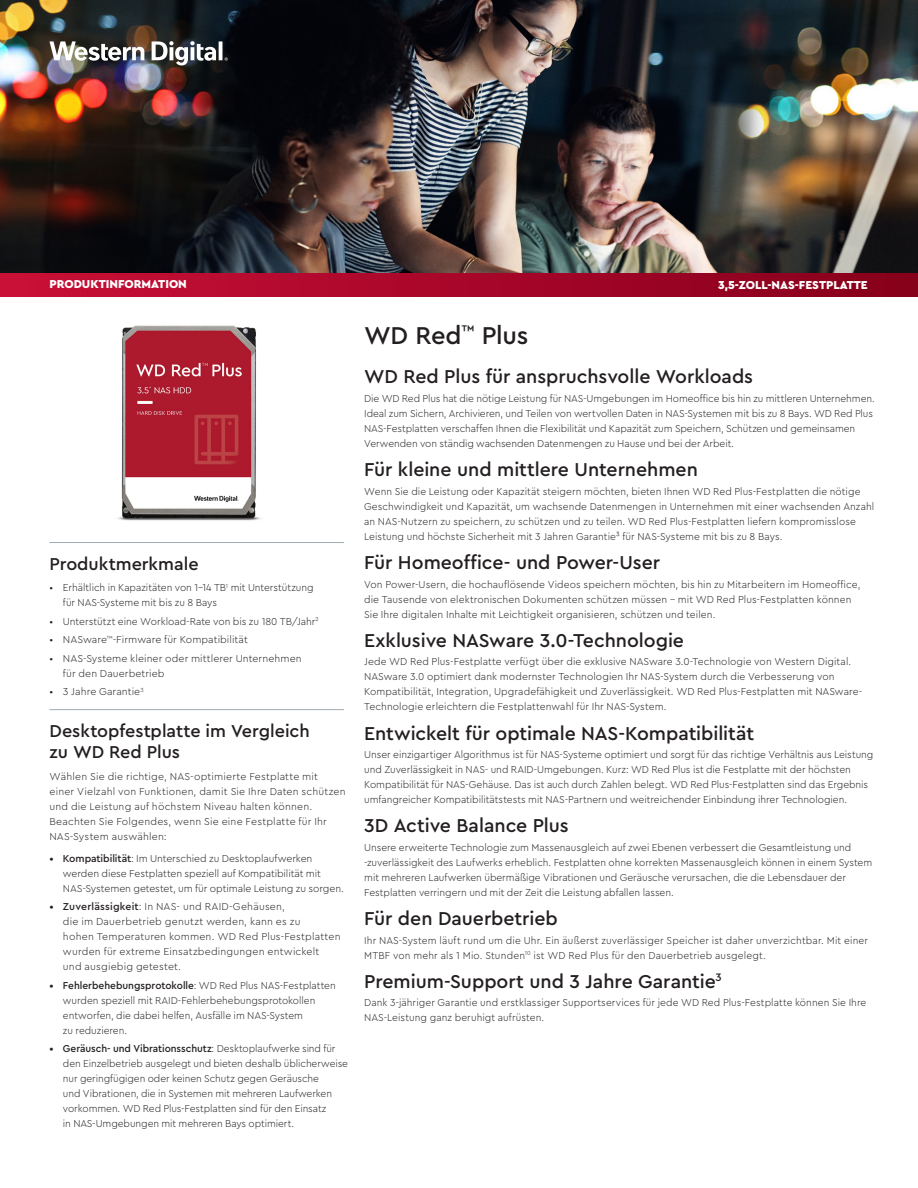
<style>
.page{position:relative;width:918px;height:1188px;background:#fff}
.page>*{position:absolute;margin:0;border:0;box-sizing:border-box;transform-origin:0 0}
.t1{font:500 25.5px "Cera PRO";letter-spacing:-.01em;color:#231f20}
.t2{font:500 19.5px "Cera PRO";letter-spacing:-.005em;color:#231f20}
.t3{font:500 18px/21px "Cera PRO";letter-spacing:-.005em;color:#231f20}
.t4{font:900 12px "Cera PRO";color:#fff}
.t5{font:300 10.5px/15px "Cera PRO";color:#231f20}
.t6{font:300 10.5px/15px "Cera PRO";letter-spacing:.02em;color:#231f20}
.s1{font-weight:500}
</style>
<div class="page">
<img style="left:0;top:0;width:918px;height:273px">
<div style="left:0;top:273px;width:918px;height:24px;background:linear-gradient(to right,#ca0f37,#86001b)"></div>
<hr style="left:49px;top:542px;width:295px;height:1px;background:#9faab2">
<svg style="left:49px;top:41px;width:95px;height:20px"></svg>
<svg style="left:152px;top:41px;width:76px;height:24px"></svg>
<hr style="left:49px;top:709px;width:295px;height:1px;background:#9faab2">
<img style="left:117px;top:325px;width:144px;height:196px">
<p class="t4" style="left:49px;top:276px;width:139px">PRODUKTINFORMATION</p>
<h3 class="t3" style="left:49px;top:552px;width:151px">Produktmerkmale</h3>
<p class="t5" style="left:63px;top:580px;width:252px;text-indent:-14px">• Erhältlich in Kapazitäten von 1–14 TB<sup>1</sup> mit Unterstützung für NAS-Systeme mit bis zu 8 Bays</p>
<p class="t5" style="left:49px;top:613px;width:271px">• Unterstützt eine Workload-Rate von bis zu 180 TB/Jahr<sup>2</sup></p>
<p class="t5" style="left:49px;top:632px;width:200px">• NASware<sup>™</sup>-Firmware für Kompatibilität</p>
<p class="t5" style="left:63px;top:650px;width:240px;text-indent:-14px">• NAS-Systeme kleiner oder mittlerer Unternehmen für den Dauerbetrieb</p>
<p class="t5" style="left:49px;top:684px;width:96px">• 3 Jahre Garantie<sup>3</sup></p>
<h3 class="t3" style="left:49px;top:720px;width:262px">Desktopfestplatte im Vergleich zu WD Red Plus</h3>
<p class="t6" style="left:49px;top:769px;width:298px">Wählen Sie die richtige, NAS-optimierte Festplatte mit<br>einer Vielzahl von Funktionen, damit Sie Ihre Daten schützen und die Leistung auf höchstem Niveau halten können.<br>Beachten Sie Folgendes, wenn Sie eine Festplatte für Ihr NAS-System auswählen:</p>
<p class="t5" style="left:63px;top:850px;width:282px;text-indent:-14px"><span class="s1">• Kompatibilität</span>: Im Unterschied zu Desktoplaufwerken werden diese Festplatten speziell auf Kompatibilität mit<br>NAS-Systemen getestet, um für optimale Leistung zu sorgen.</p>
<p class="t6" style="left:63px;top:899px;width:279px;text-indent:-14px"><span class="s1">• Zuverlässigkeit</span>: In NAS- und RAID-Gehäusen,<br>die im Dauerbetrieb genutzt werden, kann es zu<br>hohen Temperaturen kommen. WD Red Plus-Festplatten wurden für extreme Einsatzbedingungen entwickelt und ausgiebig getestet.</p>
<p class="t5" style="left:63px;top:977px;width:274px;text-indent:-14px"><span class="s1">• Fehlerbehebungsprotokolle</span>: WD Red Plus NAS-Festplatten wurden speziell mit RAID-Fehlerbehebungsprotokollen entworfen, die dabei helfen, Ausfälle im NAS-System<br>zu reduzieren.</p>
<p class="t5" style="left:63px;top:1041px;width:287px;text-indent:-14px"><span class="s1">• Geräusch- und Vibrationsschutz</span>: Desktoplaufwerke sind für den Einzelbetrieb ausgelegt und bieten deshalb üblicherweise nur geringfügigen oder keinen Schutz gegen Geräusche<br>und Vibrationen, die in Systemen mit mehreren Laufwerken vorkommen. WD Red Plus-Festplatten sind für den Einsatz<br>in NAS-Umgebungen mit mehreren Bays optimiert.</p>
<h1 class="t1" style="left:364px;top:319px;width:166px">WD Red<sup>™</sup> Plus</h1>
<p class="t4" style="left:718px;top:277px;width:151px">3,5-ZOLL-NAS-FESTPLATTE</p>
<h2 class="t2" style="left:364px;top:364px;width:390px">WD Red Plus für anspruchsvolle Workloads</h2>
<p class="t5" style="left:364px;top:391px;width:512px">Die WD Red Plus hat die nötige Leistung für NAS-Umgebungen im Homeoffice bis hin zu mittleren Unternehmen.<br>Ideal zum Sichern, Archivieren, und Teilen von wertvollen Daten in NAS-Systemen mit bis zu 8 Bays. WD Red Plus NAS-Festplatten verschaffen Ihnen die Flexibilität und Kapazität zum Speichern, Schützen und gemeinsamen Verwenden von ständig wachsenden Datenmengen zu Hause und bei der Arbeit.</p>
<h2 class="t2" style="left:364px;top:457px;width:335px">Für kleine und mittlere Unternehmen</h2>
<p class="t5" style="left:364px;top:483px;width:512px">Wenn Sie die Leistung oder Kapazität steigern möchten, bieten Ihnen WD Red Plus-Festplatten die nötige Geschwindigkeit und Kapazität, um wachsende Datenmengen in Unternehmen mit einer wachsenden Anzahl an NAS-Nutzern zu speichern, zu schützen und zu teilen. WD Red Plus-Festplatten liefern kompromisslose Leistung und höchste Sicherheit mit 3 Jahren Garantie³ für NAS-Systeme mit bis zu 8 Bays.</p>
<h2 class="t2" style="left:364px;top:550px;width:297px">Für Homeoffice- und Power-User</h2>
<p class="t5" style="left:364px;top:576px;width:498px">Von Power-Usern, die hochauflösende Videos speichern möchten, bis hin zu Mitarbeitern im Homeoffice, die Tausende von elektronischen Dokumenten schützen müssen – mit WD Red Plus-Festplatten können<br>Sie Ihre digitalen Inhalte mit Leichtigkeit organisieren, schützen und teilen.</p>
<h2 class="t2" style="left:364px;top:627px;width:321px">Exklusive NASware 3.0-Technologie</h2>
<p class="t5" style="left:364px;top:654px;width:500px">Jede WD Red Plus-Festplatte verfügt über die exklusive NASware 3.0-Technologie von Western Digital.<br>NASware 3.0 optimiert dank modernster Technologien Ihr NAS-System durch die Verbesserung von Kompatibilität, Integration, Upgradefähigkeit und Zuverlässigkeit. WD Red Plus-Festplatten mit NASware-Technologie erleichtern die Festplattenwahl für Ihr NAS-System.</p>
<h2 class="t2" style="left:364px;top:720px;width:391px">Entwickelt für optimale NAS-Kompatibilität</h2>
<p class="t5" style="left:364px;top:747px;width:511px">Unser einzigartiger Algorithmus ist für NAS-Systeme optimiert und sorgt für das richtige Verhältnis aus Leistung und Zuverlässigkeit in NAS- und RAID-Umgebungen. Kurz: WD Red Plus ist die Festplatte mit der höchsten Kompatibilität für NAS-Gehäuse. Das ist auch durch Zahlen belegt. WD Red Plus-Festplatten sind das Ergebnis umfangreicher Kompatibilitätstests mit NAS-Partnern und weitreichender Einbindung ihrer Technologien.</p>
<h2 class="t2" style="left:364px;top:813px;width:206px">3D Active Balance Plus</h2>
<p class="t5" style="left:364px;top:839px;width:510px">Unsere erweiterte Technologie zum Massenausgleich auf zwei Ebenen verbessert die Gesamtleistung und -zuverlässigkeit des Laufwerks erheblich. Festplatten ohne korrekten Massenausgleich können in einem System mit mehreren Laufwerken übermäßige Vibrationen und Geräusche verursachen, die die Lebensdauer der Festplatten verringern und mit der Zeit die Leistung abfallen lassen.</p>
<h2 class="t2" style="left:364px;top:906px;width:195px">Für den Dauerbetrieb</h2>
<p class="t6" style="left:364px;top:932px;width:506px">Ihr NAS-System läuft rund um die Uhr. Ein äußerst zuverlässiger Speicher ist daher unverzichtbar. Mit einer<br>MTBF von mehr als 1 Mio. Stunden<sup>10</sup> ist WD Red Plus für den Dauerbetrieb ausgelegt.</p>
<h2 class="t2" style="left:364px;top:968px;width:359px">Premium-Support und 3 Jahre Garantie<sup>3</sup></h2>
<p class="t5" style="left:364px;top:995px;width:504px">Dank 3-jähriger Garantie und erstklassiger Supportservices für jede WD Red Plus-Festplatte können Sie Ihre<br>NAS-Leistung ganz beruhigt aufrüsten.</p>
</div>
